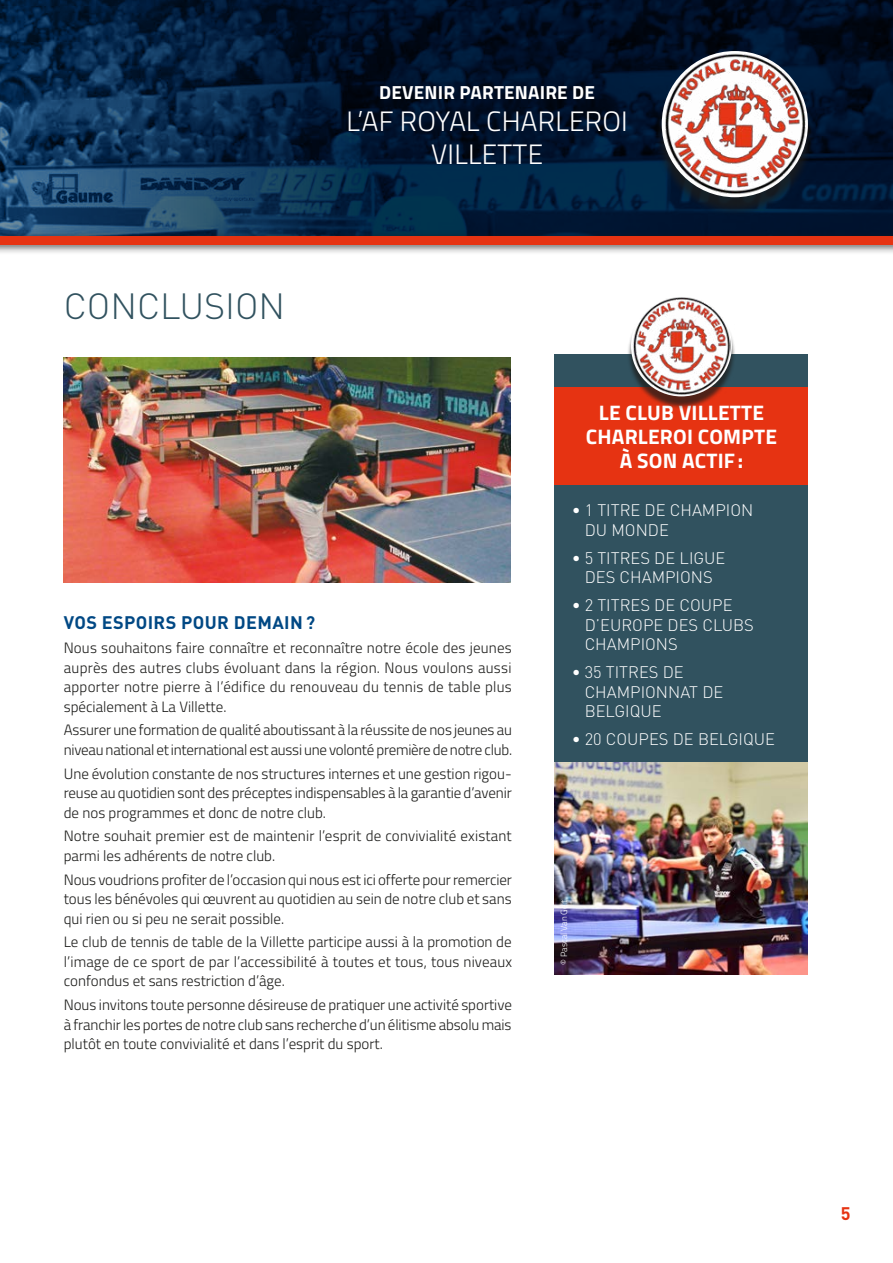
<style>
.page{position:relative;width:893px;height:1263px;background:#fff}
.page>*{position:absolute;margin:0;border:0;box-sizing:border-box;transform-origin:0 0}
.t1{font:300 36px "DIN";color:#31525f}
.t2{font:300 28.05px/32.1px "Titillium";letter-spacing:.01em;color:#fff;text-align:center}
.t3{font:700 21px/24px "Titillium";letter-spacing:.01em;color:#fff;text-align:center}
.t4{font:700 18.9px "Titillium";letter-spacing:.01em;color:#fff}
.t5{font:700 18px "DIN";letter-spacing:.02em;color:#004884}
.t6{font:700 18px "DIN";color:#e63312}
.t7{font:300 16.5px/19.5px "DIN";color:#fff}
.t8{font:300 15px/19.5px "Titillium";color:#1d1d1b;text-align:justify}
.t9{font:300 9px "Titillium";color:#fff}
</style>
<div class="page">
<div style="left:555px;top:354px;width:253px;height:408px;background:#31525f"></div>
<div style="left:555px;top:387px;width:253px;height:98px;background:#e63312"></div>
<div style="left:627px;top:300px;width:109px;height:109px;background:#1d1d1b;opacity:.75"></div>
<img style="left:632px;top:297px;width:99px;height:98px">
<img style="left:555px;top:762px;width:253px;height:213px">
<img style="left:64px;top:357px;width:447px;height:225px">
<svg style="left:0;top:0;width:893px;height:230px;background:#051f3c"></svg>
<div style="left:655px;top:57px;width:159px;height:159px;background:#1d1d1b;opacity:.75"></div>
<img style="left:663px;top:53px;width:143px;height:143px">
<div style="left:0;top:230px;width:893px;height:25px;background:#1d1d1b;opacity:.75"></div>
<div style="left:0;top:236px;width:893px;height:8px;background:#e63312"></div>
<h1 class="t1" style="left:64px;top:284px;width:223px">CONCLUSION</h1>
<p class="t4" style="left:379px;top:78px;width:217px">DEVENIR PARTENAIRE DE</p>
<h2 class="t2" style="left:346px;top:104px;width:283px">L’AF ROYAL CHARLEROI<br>VILLETTE</h2>
<h3 class="t3" style="left:586px;top:399px;width:193px">LE CLUB VILLETTE<br>CHARLEROI COMPTE<br>À SON ACTIF:</h3>
<p class="t5" style="left:64px;top:611px;width:253px">VOS ESPOIRS POUR DEMAIN ?</p>
<p class="t8" style="left:64px;top:637px;width:449px">Nous souhaitons faire connaître et reconnaître notre école des jeunes auprès des autres clubs évoluant dans la région. Nous voulons aussi apporter notre pierre à l’édifice du renouveau du tennis de table plus spécialement à La Villette.</p>
<p class="t8" style="left:64px;top:720px;width:450px">Assurer une formation de qualité aboutissant à la réussite de nos jeunes au niveau national et international est aussi une volonté première de notre club.</p>
<p class="t8" style="left:64px;top:763px;width:450px">Une évolution constante de nos structures internes et une gestion rigou&shy;reuse au quotidien sont des préceptes indispensables à la garantie d’avenir de nos programmes et donc de notre club.</p>
<p class="t8" style="left:64px;top:826px;width:449px">Notre souhait premier est de maintenir l’esprit de convivialité existant parmi les adhérents de notre club.</p>
<p class="t8" style="left:64px;top:869px;width:450px">Nous voudrions profiter de l’occasion qui nous est ici offerte pour remercier tous les bénévoles qui œuvrent au quotidien au sein de notre club et sans qui rien ou si peu ne serait possible.</p>
<p class="t8" style="left:64px;top:932px;width:450px">Le club de tennis de table de la Villette participe aussi à la promotion de l’image de ce sport de par l’accessibilité à toutes et tous, tous niveaux confondus et sans restriction d’âge.</p>
<p class="t8" style="left:64px;top:994px;width:450px">Nous invitons toute personne désireuse de pratiquer une activité sportive à franchir les portes de notre club sans recherche d’un élitisme absolu mais plutôt en toute convivialité et dans l’esprit du sport.</p>
<p class="t7" style="left:585px;top:500px;width:170px;text-indent:-13px">• 1 TITRE DE CHAMPION<br>DU MONDE</p>
<p class="t7" style="left:572px;top:548px;width:155px;text-align:center">• 5 TITRES DE LIGUE<br>DES CHAMPIONS</p>
<p class="t7" style="left:585px;top:595px;width:171px;text-indent:-13px">• 2 TITRES DE COUPE<br>D’EUROPE DES CLUBS<br>CHAMPIONS</p>
<p class="t7" style="left:585px;top:662px;width:140px;text-indent:-13px">• 35 TITRES DE<br>CHAMPIONNAT DE<br>BELGIQUE</p>
<p class="t7" style="left:572px;top:729px;width:205px">• 20 COUPES DE BELGIQUE</p>
<p class="t9" style="left:557px;top:965px;width:67px;rotate:-90deg">© Pascal Van Geit</p>
<p class="t6" style="left:841px;top:1202px;width:11px">5</p>
</div>
